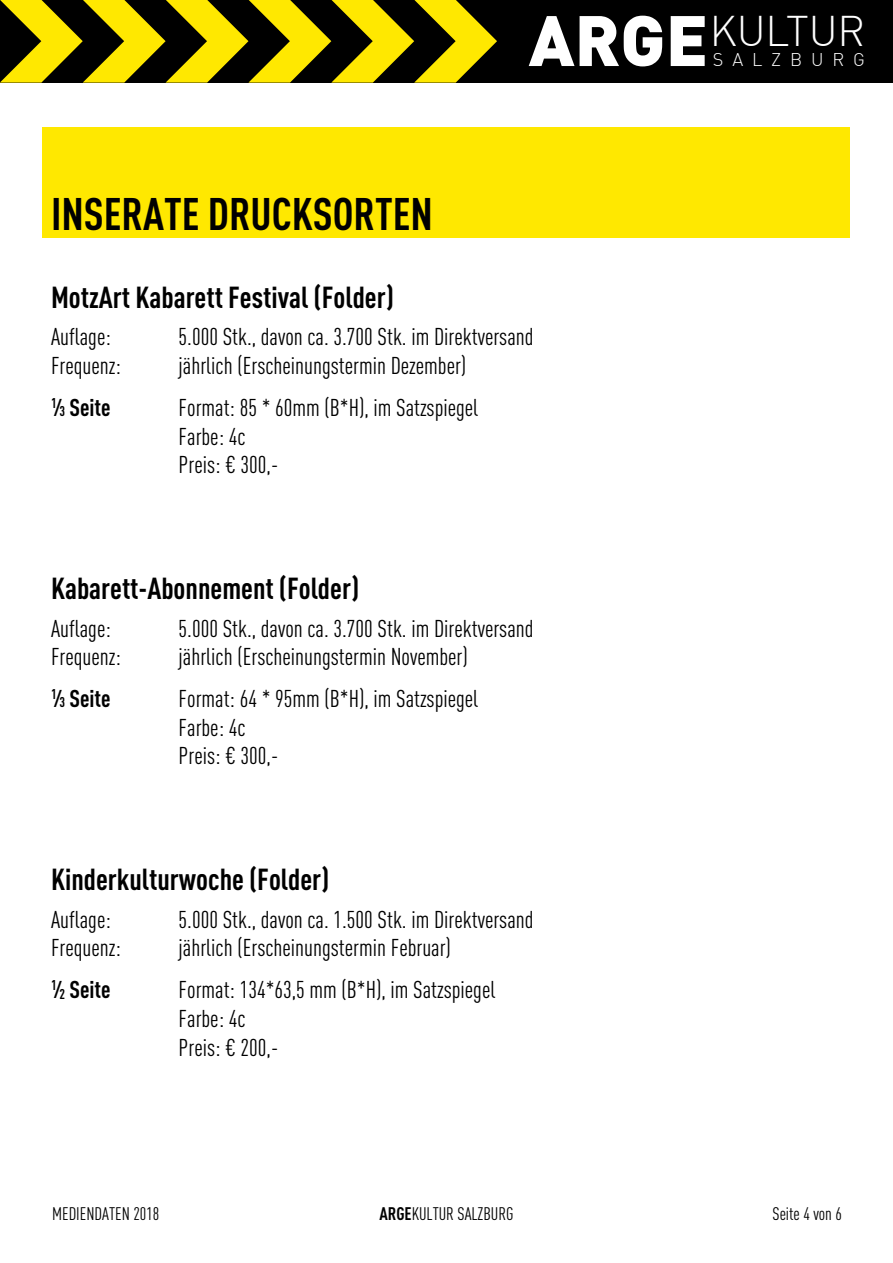
<style>
.page{position:relative;width:893px;height:1263px;background:#fff}
.page>*{position:absolute;margin:0;border:0;box-sizing:border-box;transform-origin:0 0}
.t1{font:700 45px "DIN Cond";color:#000}
.t2{font:300 42px "DIN";letter-spacing:-.005em;color:#fff}
.t3{font:700 30px "DIN Cond";color:#000}
.t4{font:24px/28.8px "DIN Cond";color:#000}
.t5{font:700 24px "DIN Cond";color:#000}
.t6{font:18px "DIN Cond";color:#000}
.t7{font:300 18px "DIN";letter-spacing:.49em;color:#fff}
.s1{font-weight:900;font-size:70.2px}
.s2{font-size:13.95px}
.s3{font-weight:400}
.s4{font-weight:700}
</style>
<div class="page">
<div style="left:0;top:0;width:893px;height:83px;background:#000"></div>
<svg style="left:0;top:0;width:497px;height:83px"></svg>
<div style="left:43px;top:128px;width:807px;height:110px;background:#ffe800"></div>
<h1 class="t1" style="left:51px;top:186px;width:384px">Inserate Drucksorten</h1>
<h2 class="t2" style="left:529px;top:5px;width:338px"><span class="s1">ARGE</span>KULTUR</h2>
<p class="t7" style="left:713px;top:48px;width:154px">SALZBURG</p>
<p class="t3" style="left:51px;top:279px;width:344px">MotzArt Kabarett Festival (Folder)</p>
<p class="t4" style="left:51px;top:322px;width:61px">Auflage:</p>
<p class="t4" style="left:179px;top:322px;width:356px">5.000 Stk., davon ca. 3.700 Stk. im Direktversand</p>
<p class="t4" style="left:51px;top:351px;width:71px">Frequenz:</p>
<p class="t4" style="left:179px;top:351px;width:289px">jährlich (Erscheinungstermin Dezember)</p>
<p class="t5" style="left:51px;top:393px;width:86px"><sup>1</sup>⁄<span class="s2">3</span> Seite <span class="s3">F</span></p>
<p class="t4" style="left:187px;top:393px;width:293px">ormat: 85 * 60mm (B*H), im Satzspiegel</p>
<p class="t4" style="left:51px;top:421px;width:35px">F</p>
<p class="t4" style="left:179px;top:421px;width:101px;text-indent:9px">arbe: 4c<br>Preis: € 300,-</p>
<p class="t3" style="left:51px;top:570px;width:309px">Kabarett-Abonnement (Folder)</p>
<p class="t4" style="left:51px;top:613px;width:61px">Auflage:</p>
<p class="t4" style="left:179px;top:613px;width:356px">5.000 Stk., davon ca. 3.700 Stk. im Direktversand</p>
<p class="t4" style="left:51px;top:642px;width:71px">Frequenz:</p>
<p class="t4" style="left:179px;top:642px;width:291px">jährlich (Erscheinungstermin November)</p>
<p class="t5" style="left:51px;top:684px;width:86px"><sup>1</sup>⁄<span class="s2">3</span> Seite <span class="s3">F</span></p>
<p class="t4" style="left:187px;top:684px;width:293px">ormat: 64 * 95mm (B*H), im Satzspiegel</p>
<p class="t4" style="left:51px;top:713px;width:35px">F</p>
<p class="t4" style="left:179px;top:713px;width:101px;text-indent:9px">arbe: 4c<br>Preis: € 300,-</p>
<p class="t3" style="left:51px;top:861px;width:280px">Kinderkulturwoche (Folder)</p>
<p class="t4" style="left:51px;top:904px;width:61px">Auflage:</p>
<p class="t4" style="left:179px;top:904px;width:356px">5.000 Stk., davon ca. 1.500 Stk. im Direktversand</p>
<p class="t4" style="left:51px;top:933px;width:71px">Frequenz:</p>
<p class="t4" style="left:179px;top:933px;width:274px">jährlich (Erscheinungstermin Februar)</p>
<p class="t5" style="left:51px;top:975px;width:86px"><sup>1</sup>⁄<span class="s2">2</span> Seite <span class="s3">F</span></p>
<p class="t4" style="left:187px;top:975px;width:310px">ormat: 134*63,5 mm (B*H), im Satzspiegel</p>
<p class="t4" style="left:51px;top:1004px;width:35px">F</p>
<p class="t4" style="left:179px;top:1004px;width:101px;text-indent:9px">arbe: 4c<br>Preis: € 200,-</p>
<p class="t6" style="left:52px;top:1204px;width:109px">Mediendaten 2018</p>
<p class="t6" style="left:379px;top:1204px;width:136px"><span class="s4">ARGE</span>kultur Salzburg</p>
<p class="t6" style="left:773px;top:1203px;width:71px">Seite 4 von 6</p>
</div>
